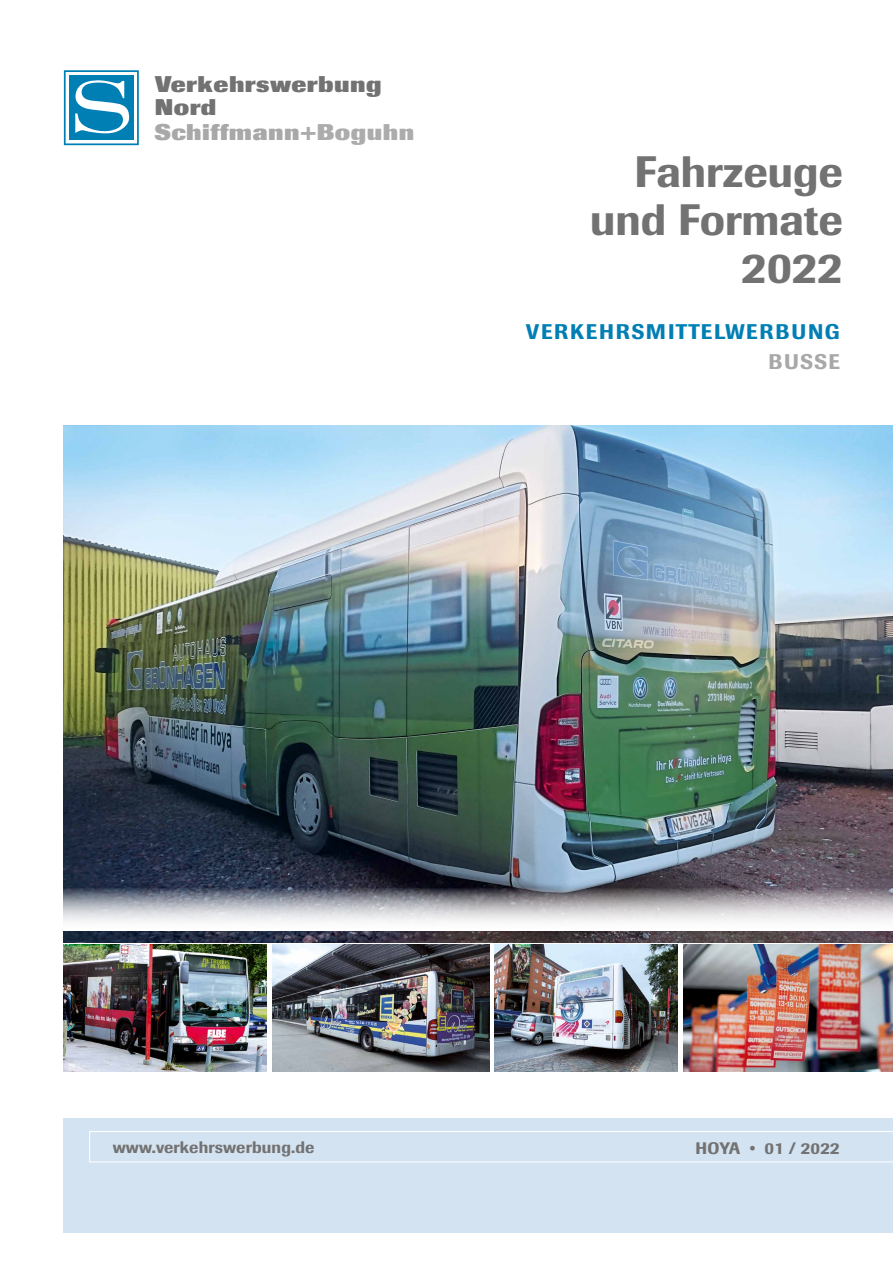
<style>
.page{position:relative;width:893px;height:1263px;background:#fff}
.page>*{position:absolute;margin:0;border:0;box-sizing:border-box;transform-origin:0 0}
.t1{font:500 49.35px "Imago";color:#737272}
.t2{font:500 43.5px/48px "Imago";color:#737272;text-align:right}
.t3{font:800 22.5px/22.5px "Imago";letter-spacing:.02em;color:#737272;scale:1.1 1}
.t4{font:800 22.5px "Imago";letter-spacing:.02em;color:#a8a8a8;scale:1.1 1}
.t5{font:500 21px "Imago";letter-spacing:.08em;color:#007fb5}
.t6{font:500 21px "Imago";letter-spacing:.05em;color:#a8a8a8}
.t7{font:500 16.5px "Imago";letter-spacing:.01em;color:#737272}
.s1{color:#acacad}
</style>
<div class="page">
<svg style="left:64px;top:70px;width:75px;height:75px"></svg>
<div style="left:64px;top:1118px;width:829px;height:115px;background:#d4e3f1"></div>
<svg style="left:89px;top:1131px;width:804px;height:31px"></svg>
<img style="left:64px;top:425px;width:829px;height:517px">
<svg style="left:63px;top:861px;width:830px;height:69px"></svg>
<img style="left:64px;top:944px;width:202px;height:128px">
<img style="left:495px;top:944px;width:183px;height:128px">
<img style="left:273px;top:944px;width:216px;height:128px">
<img style="left:684px;top:944px;width:209px;height:128px">
<h3 class="t3" style="left:155px;top:73px;width:207px">Verkehrswerbung<br>Nord</h3>
<h3 class="t4" style="left:155px;top:119px;width:237px">Schiffmann<span class="s1">+Boguhn</span></h3>
<h2 class="t2" style="left:590px;top:148px;width:254px">Fahrzeuge und Formate<br>2022</h2>
<h1 class="t1" style="left:725px;top:229px;width:117px">2022</h1>
<p class="t5" style="left:526px;top:319px;width:315px">VERKEHRSMITTELWERBUNG</p>
<p class="t6" style="left:769px;top:349px;width:73px">BUSSE</p>
<p class="t7" style="left:113px;top:1137px;width:203px">www.verkehrswerbung.de</p>
<p class="t7" style="left:695px;top:1138px;width:146px">HOYA • 01 / 2022</p>
</div>
